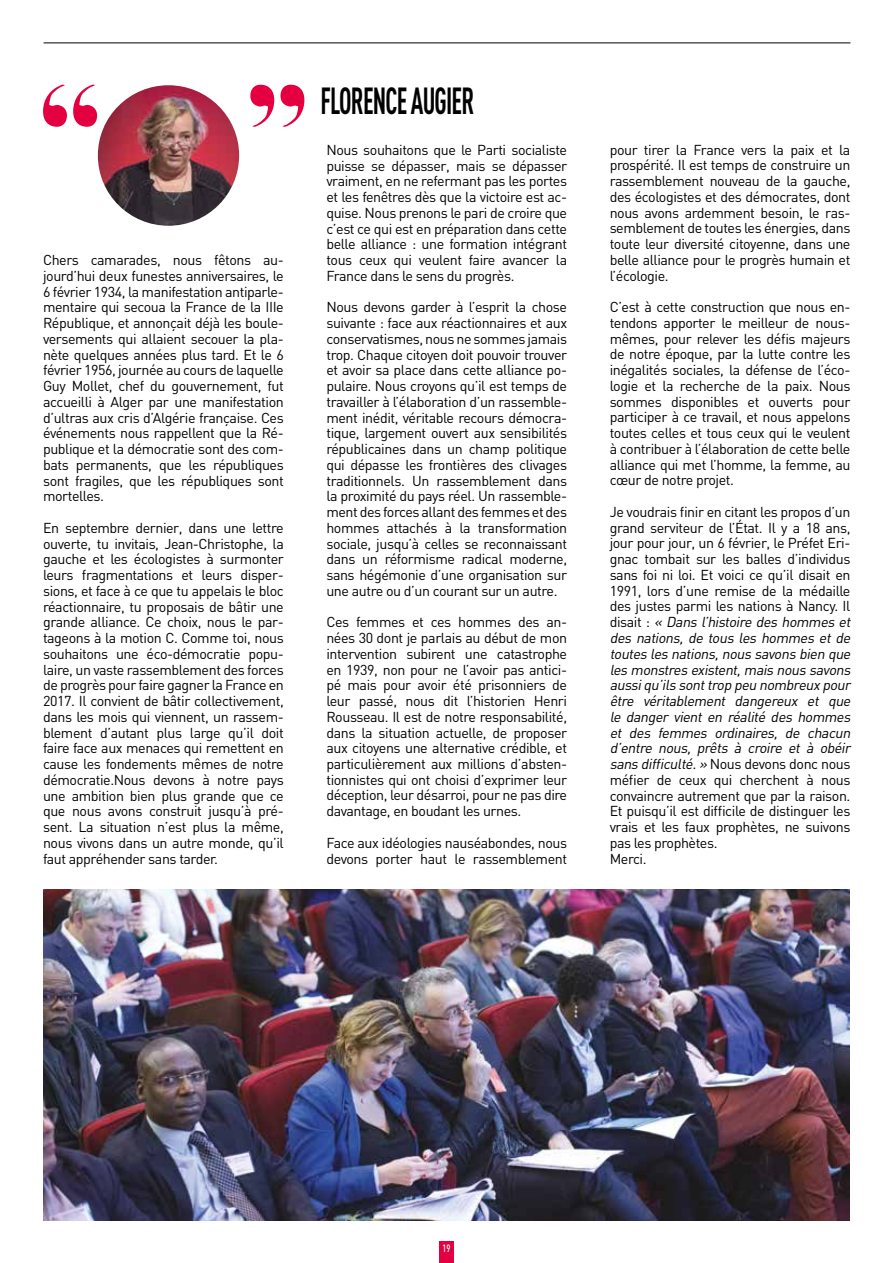
<style>
.page{position:relative;width:893px;height:1263px;background:#fff}
.page>*{position:absolute;margin:0;border:0;box-sizing:border-box;transform-origin:0 0}
.t1{font:700 37.2px "DIN Cond";letter-spacing:-.03em;color:#000;scale:.73 1}
.t2{font:14.25px/15.8px "DIN";letter-spacing:-.03em;color:#000;text-align:justify}
.t3{font:500 10.5px "DIN Cond";color:#fff}
.s1{font-style:italic}
</style>
<div class="page">
<div style="left:439px;top:1242px;width:15px;height:21px;background:#e40040"></div>
<svg style="left:43px;top:85px;width:54px;height:42px"></svg>
<svg style="left:250px;top:85px;width:54px;height:42px"></svg>
<img style="left:98px;top:85px;width:141px;height:141px;border-radius:70px">
<hr style="left:44px;top:43px;width:806px;height:1px;background:#000">
<img style="left:44px;top:890px;width:806px;height:330px">
<p class="t2" style="left:43px;top:252px;width:242px">Chers camarades, nous fêtons au&shy;jourd’hui deux funestes anniversaires, le 6 février 1934, la manifestation antiparle&shy;mentaire qui secoua la France de la IIIe République, et annonçait déjà les boule&shy;versements qui allaient secouer la pla&shy;nète quelques années plus tard. Et le 6 février 1956, journée au cours de laquelle Guy Mollet, chef du gouvernement, fut accueilli à Alger par une manifestation d’ultras aux cris d’Algérie française. Ces événements nous rappellent que la Ré&shy;publique et la démocratie sont des com&shy;bats permanents, que les républiques sont fragiles, que les républiques sont mortelles.</p>
<p class="t2" style="left:43px;top:520px;width:242px">En septembre dernier, dans une lettre ouverte, tu invitais, Jean-Christophe, la gauche et les écologistes à surmonter leurs fragmentations et leurs disper&shy;sions, et face à ce que tu appelais le bloc réactionnaire, tu proposais de bâtir une grande alliance. Ce choix, nous le par&shy;tageons à la motion C. Comme toi, nous souhaitons une éco-démocratie popu&shy;laire, un vaste rassemblement des forces de progrès pour faire gagner la France en 2017. Il convient de bâtir collectivement, dans les mois qui viennent, un rassem&shy;blement d’autant plus large qu’il doit faire face aux menaces qui remettent en cause les fondements mêmes de notre démocratie.Nous devons à notre pays une ambition bien plus grande que ce que nous avons construit jusqu’à pré&shy;sent. La situation n’est plus la même, nous vivons dans un autre monde, qu’il faut appréhender sans tarder.</p>
<h1 class="t1" style="left:320px;top:79px;width:212px">FLORENCE AUGIER</h1>
<p class="t2" style="left:326px;top:141px;width:242px">Nous souhaitons que le Parti socialiste puisse se dépasser, mais se dépasser vraiment, en ne refermant pas les portes et les fenêtres dès que la victoire est ac&shy;quise. Nous prenons le pari de croire que c’est ce qui est en préparation dans cette belle alliance : une formation intégrant tous ceux qui veulent faire avancer la France dans le sens du progrès.</p>
<p class="t2" style="left:326px;top:299px;width:242px">Nous devons garder à l’esprit la chose suivante : face aux réactionnaires et aux conservatismes, nous ne sommes jamais trop. Chaque citoyen doit pouvoir trouver et avoir sa place dans cette alliance po&shy;pulaire. Nous croyons qu’il est temps de travailler à l’élaboration d’un rassemble&shy;ment inédit, véritable recours démocra&shy;tique, largement ouvert aux sensibilités républicaines dans un champ politique qui dépasse les frontières des clivages traditionnels. Un rassemblement dans la proximité du pays réel. Un rassemble&shy;ment des forces allant des femmes et des hommes attachés à la transformation sociale, jusqu’à celles se reconnaissant dans un réformisme radical moderne, sans hégémonie d’une organisation sur une autre ou d’un courant sur un autre.</p>
<p class="t2" style="left:326px;top:614px;width:242px">Ces femmes et ces hommes des an&shy;nées 30 dont je parlais au début de mon intervention subirent une catastrophe en 1939, non pour ne l’avoir pas antici&shy;pé mais pour avoir été prisonniers de leur passé, nous dit l’historien Henri Rousseau. Il est de notre responsabilité, dans la situation actuelle, de proposer aux citoyens une alternative crédible, et particulièrement aux millions d’absten&shy;tionnistes qui ont choisi d’exprimer leur déception, leur désarroi, pour ne pas dire davantage, en boudant les urnes.</p>
<p class="t2" style="left:326px;top:834px;width:242px">Face aux idéologies nauséabondes, nous devons porter haut le rassemblement</p>
<p class="t2" style="left:610px;top:141px;width:242px">pour tirer la France vers la paix et la prospérité. Il est temps de construire un rassemblement nouveau de la gauche, des écologistes et des démocrates, dont nous avons ardemment besoin, le ras&shy;semblement de toutes les énergies, dans toute leur diversité citoyenne, dans une belle alliance pour le progrès humain et l’écologie.</p>
<p class="t2" style="left:610px;top:299px;width:242px">C’est à cette construction que nous en&shy;tendons apporter le meilleur de nous&shy;mêmes, pour relever les défis majeurs de notre époque, par la lutte contre les inégalités sociales, la défense de l’éco&shy;logie et la recherche de la paix. Nous sommes disponibles et ouverts pour participer à ce travail, et nous appelons toutes celles et tous ceux qui le veulent à contribuer à l’élaboration de cette belle alliance qui met l’homme, la femme, au cœur de notre projet.</p>
<p class="t2" style="left:610px;top:504px;width:245px;text-align:left">Je voudrais finir en citant les propos d’un grand serviteur de l’État. Il y a 18 ans, jour pour jour, un 6 février, le Préfet Eri&shy;gnac tombait sur les balles d’individus sans foi ni loi. Et voici ce qu’il disait en 1991, lors d’une remise de la médaille des justes parmi les nations à Nancy. Il d i s a i t : <span class="s1">« Dans l’histoire des hommes et des nations, de tous les hommes et de toutes les nations,nous savons bien que les monstres existent,mais nous savons aussiqu’ils sonttrop peu nombreuxpour être véritablement dangereux et que le danger vient en réalité des hommes et des femmes ordinaires, de chacun d’entre nous, prêts à croire et à obéir sans difficulté.»</span> Nous devons donc nous méfier de ceux qui cherchent à nous convaincre autrement que par la raison.<br>Et puisqu’il est difficile de distinguer les vrais et les faux prophètes, ne suivons pas les prophètes.<br>Merci.</p>
<p class="t3" style="left:442px;top:1242px;width:10px">19</p>
</div>
